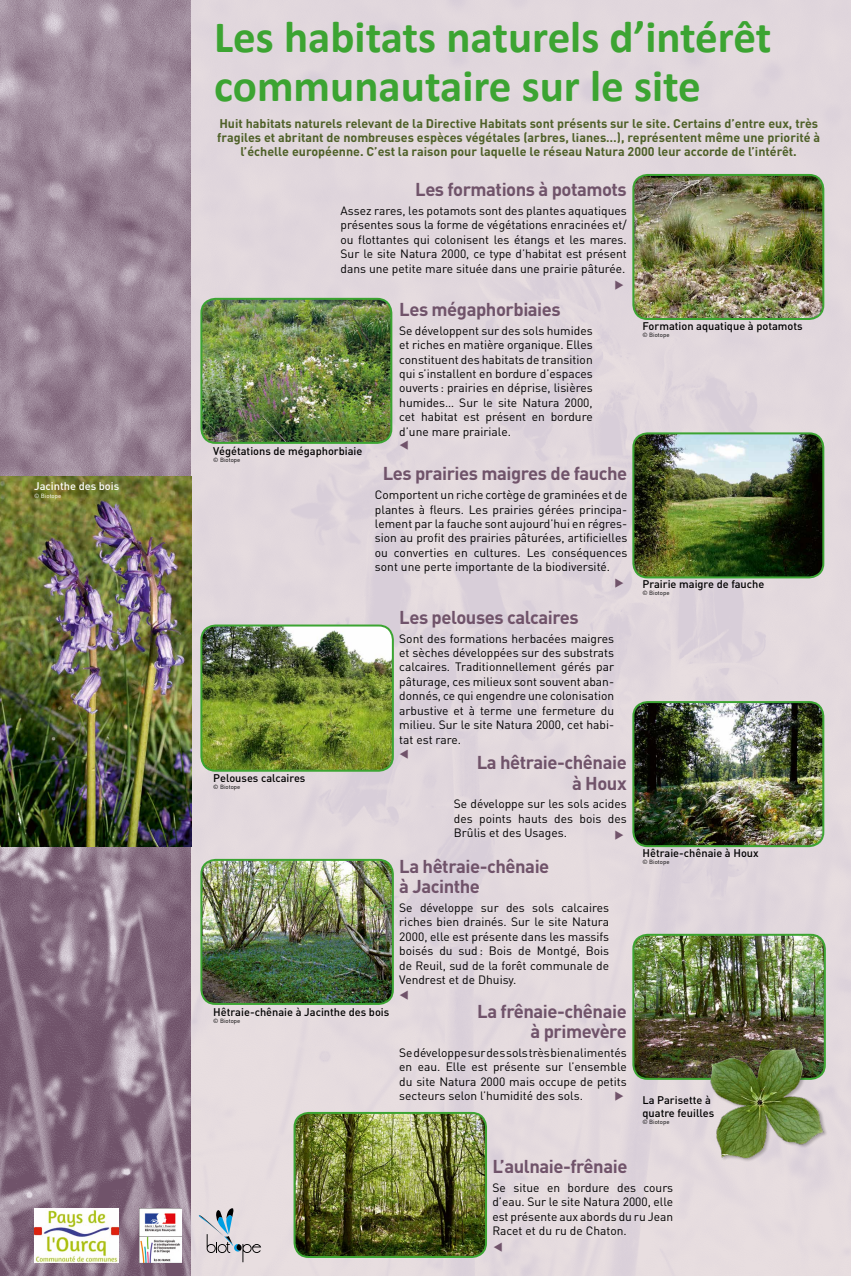
<style>
.page{position:relative;width:851px;height:1276px;background:#fff}
.page>*{position:absolute;margin:0;border:0;box-sizing:border-box;transform-origin:0 0}
.t1{font:700 45px/49.5px "Calibri";color:#3ca432}
.t2{font:700 18.4px/20.2px "DINOT";letter-spacing:-.025em;color:#70536a;text-align:right}
.t3{font:700 12.5px/14px "DINOT";color:#4e6028;text-align:center}
.t4{font:12px/14.4px "DINOT";color:#000;text-align:justify}
.t5{font:500 11px/13.2px "DINOT";color:#000}
.t6{font:500 11px "DINOT";color:#fff}
.t7{font:6px "DINOT";color:#000}
.t8{font:6px "DINOT";color:#fff}
</style>
<div class="page">
<img style="left:0;top:0;width:191px;height:1276px">
<div style="left:191px;top:0;width:659px;height:1276px;background:#e2d8dd"></div>
<img style="left:0;top:476px;width:191px;height:370px">
<img style="left:635px;top:702px;width:188px;height:144px">
<div style="left:632px;top:701px;width:192px;height:146px;border:2px solid #3ca432;border-radius:14px"></div>
<img style="left:296px;top:1113px;width:190px;height:142px">
<div style="left:293px;top:1112px;width:194px;height:146px;border:2px solid #3ca432;border-radius:14px"></div>
<img style="left:635px;top:175px;width:188px;height:144px">
<div style="left:632px;top:174px;width:192px;height:146px;border:2px solid #3ca432;border-radius:14px"></div>
<img style="left:203px;top:860px;width:190px;height:142px">
<div style="left:200px;top:859px;width:194px;height:146px;border:2px solid #3ca432;border-radius:14px"></div>
<img style="left:635px;top:935px;width:189px;height:142px">
<div style="left:632px;top:934px;width:193px;height:146px;border:2px solid #3ca432;border-radius:14px"></div>
<img style="left:203px;top:299px;width:188px;height:144px">
<div style="left:200px;top:298px;width:192px;height:146px;border:2px solid #3ca432;border-radius:14px"></div>
<img style="left:703px;top:1041px;width:123px;height:120px">
<img style="left:635px;top:433px;width:188px;height:144px">
<div style="left:632px;top:432px;width:192px;height:146px;border:2px solid #3ca432;border-radius:14px"></div>
<img style="left:203px;top:627px;width:190px;height:143px">
<div style="left:200px;top:624px;width:194px;height:147px;border:2px solid #3ca432;border-radius:14px"></div>
<img style="left:34px;top:1208px;width:84px;height:54px">
<img style="left:139px;top:1208px;width:43px;height:54px">
<svg style="left:199px;top:1208px;width:62px;height:54px"></svg>
<p class="t6" style="left:34px;top:479px;width:86px">Jacinthe des bois</p>
<p class="t8" style="left:34px;top:492px;width:29px">© Biotope</p>
<h1 class="t1" style="left:214px;top:12px;width:558px">Les habitats naturels d’intérêt communautaire sur le site</h1>
<p class="t3" style="left:217px;top:116px;width:604px">Huit habitats naturels relevant de la Directive Habitats sont présents sur le site. Certains d’entre eux, très fragiles et abritant de nombreuses espèces végétales (arbres, lianes…), représentent même une priorité à l’échelle européenne. C’est la raison pour laquelle le réseau Natura 2000 leur accorde de l’intérêt.</p>
<h2 class="t2" style="left:415px;top:179px;width:213px">Les formations à potamots</h2>
<p class="t4" style="left:340px;top:203px;width:288px">Assez rares, les potamots sont des plantes aquatiques présentes sous la forme de végétations enracinées et/ ou flottantes qui colonisent les étangs et les mares.<br>Sur le site Natura 2000, ce type d’habitat est présent dans une petite mare située dans une prairie pâturée.</p>
<p class="t5" style="left:213px;top:444px;width:151px">Végétations de mégaphorbiaie</p>
<p class="t7" style="left:213px;top:456px;width:29px">© Biotope</p>
<h2 class="t2" style="left:399px;top:299px;width:163px">Les mégaphorbiaies</h2>
<p class="t4" style="left:399px;top:323px;width:195px">Se développent sur des sols humides et riches en matière organique. Elles constituent des habitats de transition qui s’installent en bordure d’espaces ouverts : prairies en déprise, lisières humides… Sur le site Natura 2000, cet habitat est présent en bordure d’une mare prairiale.</p>
<h2 class="t2" style="left:383px;top:463px;width:246px">Les prairies maigres de fauche</h2>
<p class="t4" style="left:375px;top:487px;width:254px;text-align:left">Comportent un riche cortège de graminées et de plantes à fleurs. Les prairies gérées principa&shy;lement par la fauche sont aujourd’hui en régres&shy;sion au profit des prairies pâturées, artificielles ou converties en cultures. Les conséquences sont une perte importante de la biodiversité.</p>
<p class="t5" style="left:213px;top:771px;width:94px">Pelouses calcaires</p>
<p class="t7" style="left:213px;top:783px;width:29px">© Biotope</p>
<h2 class="t2" style="left:399px;top:607px;width:181px">Les pelouses calcaires</h2>
<p class="t4" style="left:399px;top:631px;width:216px">Sont des formations herbacées maigres et sèches développées sur des substrats calcaires. Traditionnellement gérés par pâturage, ces milieux sont souvent aban&shy;donnés, ce qui engendre une colonisation arbustive et à terme une fermeture du milieu. Sur le site Natura 2000, cet habi&shy;tat est rare.</p>
<h2 class="t2" style="left:476px;top:752px;width:152px">La hêtraie-chênaie à Houx</h2>
<p class="t4" style="left:454px;top:796px;width:174px">Se développe sur les sols acides des points hauts des bois des Brûlis et des Usages.</p>
<h2 class="t2" style="left:399px;top:855px;width:152px;text-align:left">La hêtraie-chênaie à Jacinthe</h2>
<p class="t4" style="left:399px;top:900px;width:211px">Se développe sur des sols calcaires riches bien drainés. Sur le site Natura 2000, elle est présente dans les massifs boisés du sud: Bois de Montgé, Bois de Reuil, sud de la forêt communale de Vendrest et de Dhuisy.</p>
<p class="t5" style="left:213px;top:1004px;width:177px">Hêtraie-chênaie à Jacinthe des bois</p>
<p class="t7" style="left:213px;top:1017px;width:29px">© Biotope</p>
<h2 class="t2" style="left:477px;top:1000px;width:151px">La frênaie-chênaie à primevère</h2>
<p class="t4" style="left:399px;top:1045px;width:229px">Se développe sur des sols très bien alimentés en eau. Elle est présente sur l’ensemble du site Natura 2000 mais occupe de petits secteurs selon l’humidité des sols.</p>
<p class="t5" style="left:642px;top:319px;width:162px">Formation aquatique à potamots</p>
<p class="t7" style="left:642px;top:331px;width:29px">© Biotope</p>
<p class="t5" style="left:642px;top:577px;width:123px">Prairie maigre de fauche</p>
<p class="t7" style="left:642px;top:589px;width:29px">© Biotope</p>
<p class="t5" style="left:642px;top:846px;width:118px">Hêtraie-chênaie à Houx</p>
<p class="t7" style="left:642px;top:858px;width:29px">© Biotope</p>
<p class="t5" style="left:642px;top:1093px;width:73px">La Parisette à quatre feuilles</p>
<p class="t7" style="left:642px;top:1118px;width:29px">© Biotope</p>
<h2 class="t2" style="left:492px;top:1155px;width:136px">L’aulnaie-frênaie</h2>
<p class="t4" style="left:492px;top:1180px;width:182px">Se situe en bordure des cours d’eau. Sur le site Natura 2000, elle est présente aux abords du ru Jean Racet et du ru de Chaton.</p>
</div>
